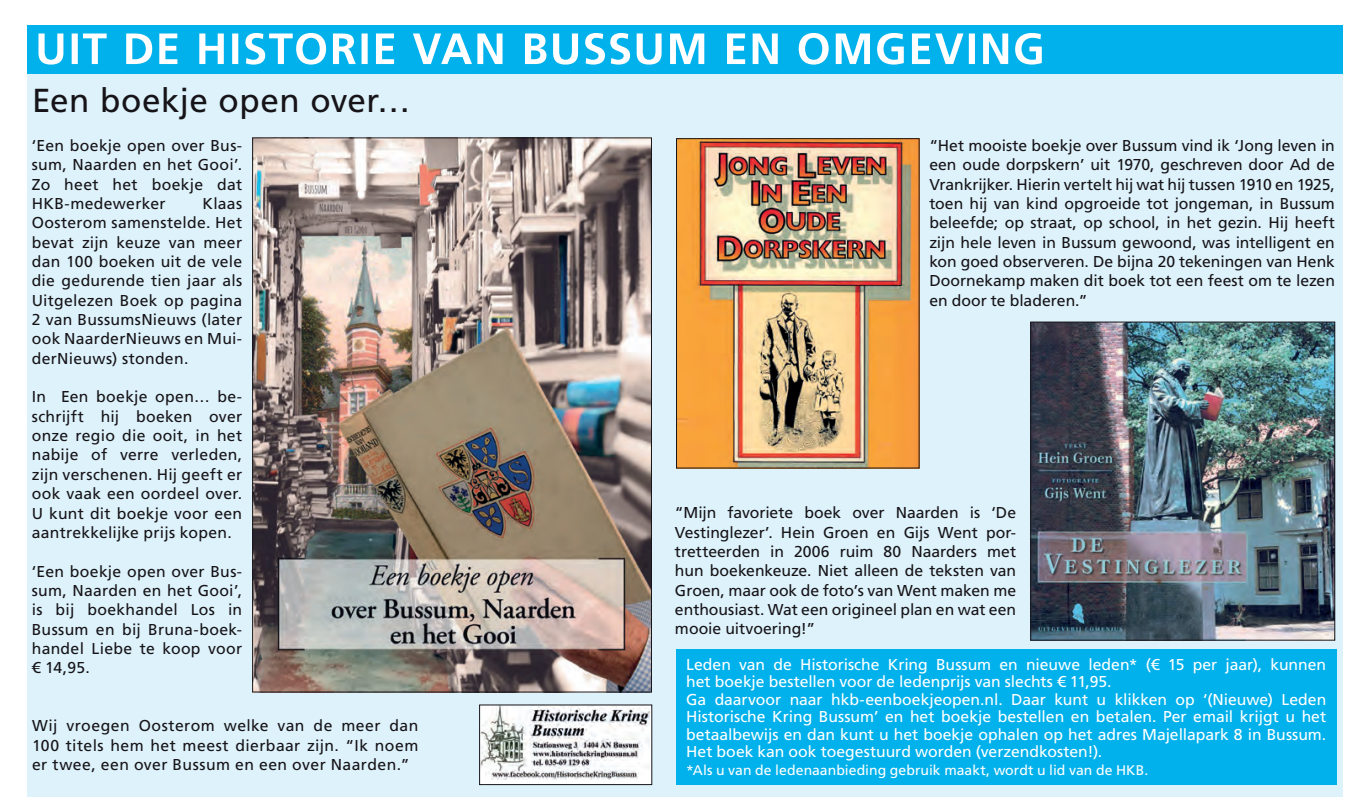
<style>
.page{position:relative;width:1365px;height:809px;background:#fff}
.page>*{position:absolute;margin:0;border:0;box-sizing:border-box;transform-origin:0 0}
.BUSSUMS_HISTORIE_KOP{font:33.25px "Frutiger LT Std";letter-spacing:.015em;color:#171419}
.BUSSUMS_HISTORIE_BOD{font:15.75px/19.4px "Frutiger LT Std";letter-spacing:.015em;color:#171419;text-align:justify}
.BUSSUMS_HISTORIE_BOD-2{font:15.75px/17.5px "Frutiger LT Std";color:#fff}
.BUSSUMS_HISTORIE_BOD-3{font:14px "Frutiger LT Std";color:#fff}
</style>
<div class="page">
<div style="left:27px;top:74px;width:1315px;height:723px;background:#ddf2fa"></div>
<div style="left:27px;top:26px;width:1315px;height:48px;background:#00b1ec"></div>
<svg style="left:38px;top:33px;width:1003px;height:32px"></svg>
<div style="left:479px;top:705px;width:173px;height:80px;background:#fff"></div>
<img style="left:481px;top:707px;width:168px;height:72px">
<div style="left:479px;top:705px;width:173px;height:80px;border:1px solid #171419"></div>
<img style="left:254px;top:139px;width:396px;height:551px">
<div style="left:676px;top:649px;width:660px;height:136px;background:#00b1ec"></div>
<img style="left:678px;top:140px;width:239px;height:326px">
<div style="left:676px;top:138px;width:243px;height:330px;border:1px solid #171419"></div>
<img style="left:1032px;top:324px;width:300px;height:314px">
<div style="left:1030px;top:322px;width:304px;height:318px;border:1px solid #171419"></div>
<p class="BUSSUMS_HISTORIE_KOP" style="left:32px;top:81px;width:380px">Een boekje open over…</p>
<p class="BUSSUMS_HISTORIE_BOD" style="left:32px;top:136px;width:212px">‘Een boekje open over Bus&shy;sum, Naarden en het Gooi’.<br>Zo heet het boekje dat HKB-medewerker</p>
<p class="BUSSUMS_HISTORIE_BOD" style="left:32px;top:194px;width:212px;text-indent:171px">Klaas Oosterom samenstelde. Het bevat zijn keuze van meer dan 100 boeken uit de vele die gedurende tien jaar als Uitgelezen Boek op pagina 2 van BussumsNieuws (later ook NaarderNieuws en Mui&shy;derNieuws) stonden.</p>
<p class="BUSSUMS_HISTORIE_BOD" style="left:32px;top:387px;width:212px">In Een boekje open… be&shy;schrijft hij boeken over onze regio die ooit, in het nabije of verre verleden, zijn verschenen. Hij geeft er ook vaak een oordeel over.<br>U kunt dit boekje voor een aantrekkelijke prijs kopen.</p>
<p class="BUSSUMS_HISTORIE_BOD" style="left:32px;top:561px;width:212px">‘Een boekje open over Bus&shy;sum, Naarden en het Gooi’, is bij boekhandel Los in Bussum en bij Bruna-boek&shy;handel Liebe te koop voor € 14,95.</p>
<p class="BUSSUMS_HISTORIE_BOD" style="left:32px;top:716px;width:388px">Wij vroegen Oosterom welke van de meer dan 100 titels hem het meest dierbaar zijn. “Ik noem er twee, een over Bussum en een over Naarden.”</p>
<p class="BUSSUMS_HISTORIE_BOD" style="left:929px;top:136px;width:407px">“Het mooiste boekje over Bussum vind ik ‘Jong leven in een oude dorpskern’ uit 1970, geschreven door Ad de Vrankrijker. Hierin vertelt hij wat hij tussen 1910 en 1925, toen hij van kind opgroeide tot jongeman, in Bussum beleefde; op straat, op school, in het gezin. Hij heeft zijn hele leven in Bussum gewoond, was intelligent en kon goed observeren. De bijna 20 tekeningen van Henk Doornekamp maken dit boek tot een feest om te lezen en door te bladeren.”</p>
<p class="BUSSUMS_HISTORIE_BOD" style="left:675px;top:503px;width:343px">“Mijn favoriete boek over Naarden is ‘De Vestinglezer’. Hein Groen en Gijs Went por&shy;tretteerden in 2006 ruim 80 Naarders met hun boekenkeuze. Niet alleen de teksten van Groen, maar ook de foto’s van Went maken me enthousiast. Wat een origineel plan en wat een mooie uitvoering!”</p>
<p class="BUSSUMS_HISTORIE_BOD-2" style="left:686px;top:656px;width:641px">Leden van de Historische Kring Bussum en nieuwe leden* (€ 15 per jaar), kunnen het boekje bestellen voor de ledenprijs van slechts € 11,95.</p>
<p class="BUSSUMS_HISTORIE_BOD-2" style="left:686px;top:691px;width:641px;text-align:justify">Ga daarvoor naar hkb-eenboekjeopen.nl. Daar kunt u klikken op ‘(Nieuwe) Leden Historische Kring Bussum’ en het boekje bestellen en betalen. Per email krijgt u het betaalbewijs en dan kunt u het boekje ophalen op het adres Majellapark 8 in Bussum.<br>Het boek kan ook toegestuurd worden (verzendkosten!).</p>
<p class="BUSSUMS_HISTORIE_BOD-3" style="left:686px;top:762px;width:463px">*Als u van de ledenaanbieding gebruik maakt, wordt u lid van de HKB.</p>
</div>
